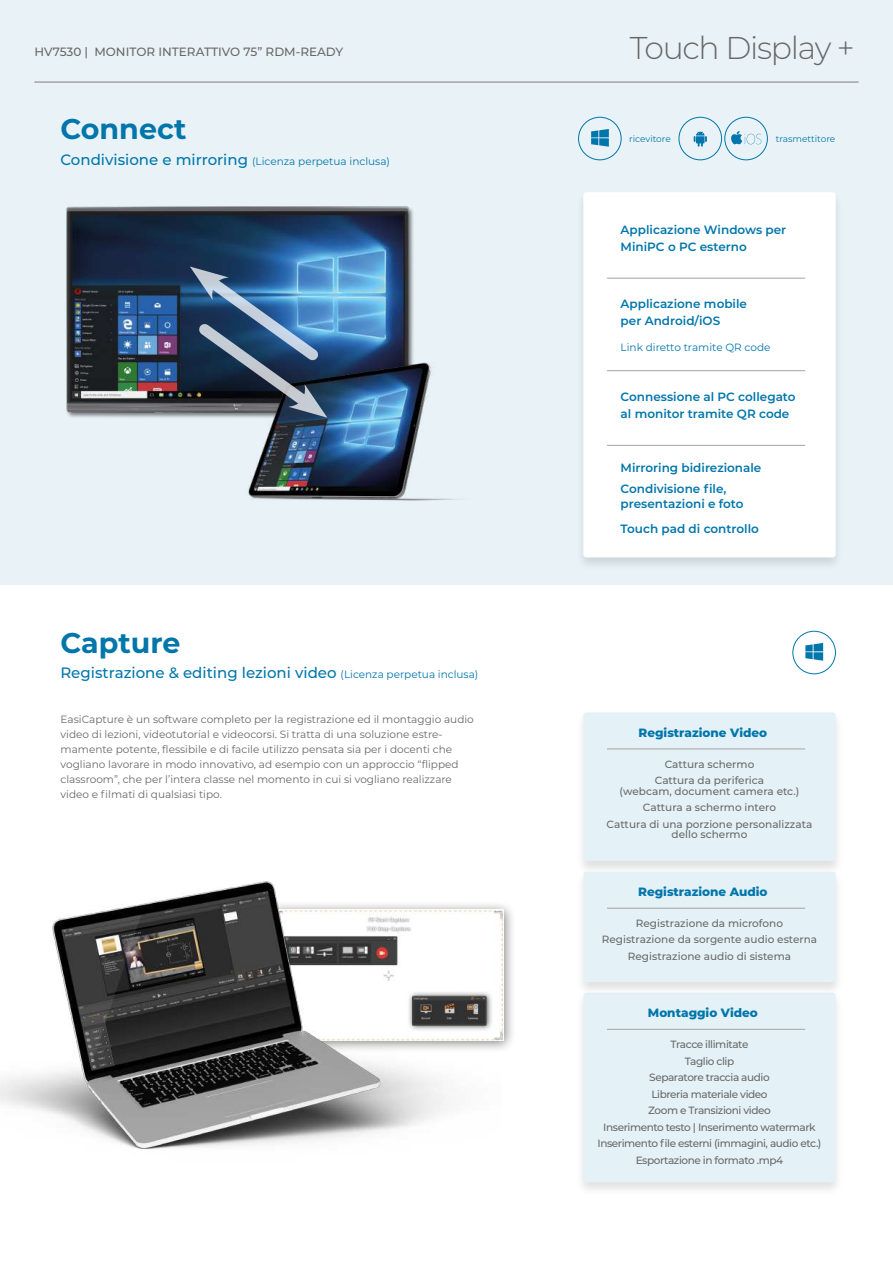
<style>
.page{position:relative;width:893px;height:1262px;background:#fff}
.page>*{position:absolute;margin:0;border:0;box-sizing:border-box;transform-origin:0 0}
.t1{font:300 31.5px "Montserrat";letter-spacing:-.04em;color:#696868}
.t2{font:700 28.5px "Montserrat";color:#0076ab}
.t3{font:500 15px "Montserrat";color:#0076ab}
.t4{font:600 12px/17.1px "Montserrat";color:#0076ab}
.t5{font:800 12px "Montserrat";color:#0076ab}
.t6{font:500 12px "Montserrat";color:#696868}
.t7{font:10.5px/15px "Montserrat";color:#696868}
.t8{font:500 10.5px/16.5px "Montserrat";letter-spacing:-.015em;color:#696969;text-align:center}
.t9{font:500 10.5px/16.5px "Montserrat";letter-spacing:-.04em;color:#696969;text-align:center}
.t10{font:10.5px "Montserrat";color:#0076ab}
.t11{font:9px "Montserrat";color:#0076ab}
.s1{font-weight:500;font-size:15px}
.s2{font-weight:400;font-size:10.5px}
</style>
<div class="page">
<div style="left:0;top:0;width:892px;height:584px;background:#e9f3f7"></div>
<img style="left:66px;top:206px;width:348px;height:209px">
<img style="left:248px;top:358px;width:210px;height:143px">
<svg style="left:189px;top:265px;width:139px;height:154px;background:#456484"></svg>
<div style="left:263px;top:900px;width:253px;height:152px;background:#000;opacity:.5"></div>
<img style="left:0;top:881px;width:501px;height:269px">
<div style="left:578px;top:117px;width:43px;height:43px;border:1px solid #0076ab;border-radius:50%"></div>
<svg style="left:591px;top:129px;width:18px;height:18px"></svg>
<div style="left:792px;top:631px;width:43px;height:43px;border:1px solid #0076ab;border-radius:50%"></div>
<svg style="left:805px;top:643px;width:18px;height:17px"></svg>
<div style="left:724px;top:117px;width:43px;height:43px;border:1px solid #0076ab;border-radius:50%"></div>
<svg style="left:731px;top:131px;width:30px;height:13px"></svg>
<svg style="left:693px;top:131px;width:13px;height:16px"></svg>
<div style="left:678px;top:117px;width:43px;height:43px;border:1px solid #0076ab;border-radius:50%"></div>
<hr style="left:34px;top:81px;width:824px;height:2px;background:#5f5f5f">
<div style="left:575px;top:190px;width:269px;height:381px;background:#000;opacity:.12"></div>
<div style="left:583px;top:192px;width:252px;height:365px;background:#fff;border-radius:3px"></div>
<hr style="left:607px;top:445px;width:198px;height:1px;background:#a5a4a3">
<hr style="left:607px;top:370px;width:198px;height:1px;background:#a5a4a3">
<hr style="left:607px;top:278px;width:198px;height:1px;background:#a5a4a3">
<div style="left:575px;top:990px;width:269px;height:206px;background:#000;opacity:.12"></div>
<div style="left:583px;top:992px;width:252px;height:190px;background:#e4f2f7;border-radius:3px"></div>
<div style="left:575px;top:710px;width:269px;height:165px;background:#000;opacity:.12"></div>
<div style="left:583px;top:712px;width:252px;height:149px;background:#e4f2f7;border-radius:3px"></div>
<div style="left:575px;top:869px;width:269px;height:127px;background:#000;opacity:.12"></div>
<div style="left:583px;top:871px;width:252px;height:111px;background:#e4f2f7;border-radius:3px"></div>
<hr style="left:607px;top:1029px;width:198px;height:1px;background:#a5a4a3">
<hr style="left:607px;top:748px;width:198px;height:1px;background:#a5a4a3">
<hr style="left:607px;top:908px;width:198px;height:1px;background:#a5a4a3">
<p class="t6" style="left:34px;top:43px;width:310px">HV7530 | MONITOR INTERATTIVO 75” RDM-READY</p>
<h2 class="t2" style="left:60px;top:108px;width:128px">Connect</h2>
<p class="t10" style="left:60px;top:154px;width:331px"><span class="s1">Condivisione e mirroring</span> (Licenza perpetua inclusa)</p>
<h2 class="t2" style="left:60px;top:622px;width:122px">Capture</h2>
<h3 class="t3" style="left:60px;top:662px;width:419px">Registrazione &amp; editing lezioni video <span class="s2">(Licenza perpetua inclusa)</span></h3>
<p class="t7" style="left:61px;top:711px;width:415px">EasiCapture è un software completo per la registrazione ed il montaggio audio video di lezioni, videotutorial e videocorsi. Si tratta di una soluzione estre&shy;mamente potente, flessibile e di facile utilizzo pensata sia per i docenti che vogliano lavorare in modo innovativo, ad esempio con un approccio “flipped classroom”, che per l’intera classe nel momento in cui si vogliano realizzare video e filmati di qualsiasi tipo.</p>
<h1 class="t1" style="left:629px;top:27px;width:226px">Touch Display +</h1>
<p class="t11" style="left:629px;top:132px;width:43px">ricevitore</p>
<p class="t11" style="left:775px;top:132px;width:61px">trasmettitore</p>
<p class="t4" style="left:620px;top:220px;width:167px">Applicazione Windows per<br>MiniPC o PC esterno</p>
<p class="t4" style="left:620px;top:295px;width:128px">Applicazione mobile per Android/iOS</p>
<p class="t10" style="left:620px;top:340px;width:151px">Link diretto tramite QR code</p>
<p class="t4" style="left:620px;top:387px;width:176px">Connessione al PC collegato al monitor tramite QR code</p>
<p class="t4" style="left:620px;top:456px;width:142px;line-height:21px">Mirroring bidirezionale<br>Condivisione file,</p>
<p class="t4" style="left:620px;top:490px;width:140px;line-height:25.5px">presentazioni e foto<br>Touch pad di controllo</p>
<p class="t5" style="left:638px;top:723px;width:130px">Registrazione Video</p>
<p class="t8" style="left:654px;top:755px;width:111px">Cattura schermo<br>Cattura da periferica</p>
<p class="t8" style="left:606px;top:782px;width:207px">(webcam, document camera etc.)<br>Cattura a schermo intero<br>Cattura di una porzione personalizzata</p>
<p class="t8" style="left:671px;top:825px;width:77px">dello schermo</p>
<p class="t5" style="left:638px;top:883px;width:131px">Registrazione Audio</p>
<p class="t8" style="left:601px;top:914px;width:217px">Registrazione da microfono<br>Registrazione da sorgente audio esterna<br>Registrazione audio di sistema</p>
<p class="t5" style="left:648px;top:1004px;width:111px">Montaggio Video</p>
<p class="t9" style="left:597px;top:1035px;width:225px">Tracce illimitate<br>Taglio clip<br>Separatore traccia audio<br>Libreria materiale video<br>Zoom e Transizioni video<br>Inserimento testo | Inserimento watermark<br>Inserimento file esterni (immagini, audio etc.)<br>Esportazione in formato .mp4</p>
</div>
